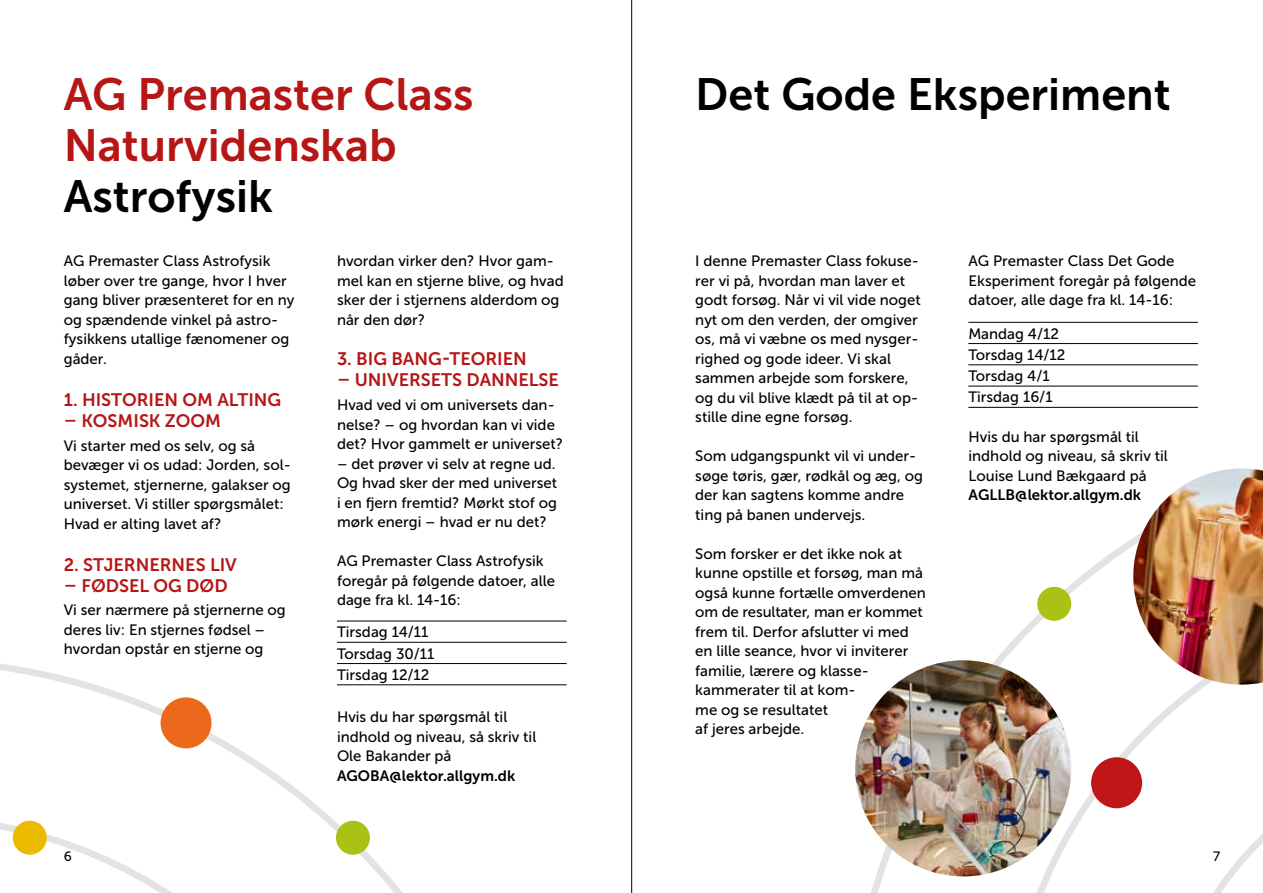
<style>
.page{position:relative;width:1263px;height:893px;background:#fff}
.page>*{position:absolute;margin:0;border:0;box-sizing:border-box;transform-origin:0 0}
.t1{font:45px/51px "Museo Sans 700";color:#b61615}
.t2{font:45px "Museo Sans 700";color:#000}
.t3{font:18px "Museo Sans 700";color:#b61615}
.t4{font:15px/19.5px "Museo Sans 500";color:#000}
.t5{font:15px "Museo Sans 700";color:#000}
.t6{font:13.5px "Museo Sans 500";color:#000}
</style>
<div class="page">
<svg style="left:855px;top:538px;width:278px;height:355px"></svg>
<svg style="left:1003px;top:589px;width:203px;height:304px"></svg>
<svg style="left:1161px;top:747px;width:102px;height:146px"></svg>
<img style="left:855px;top:660px;width:216px;height:216px;border-radius:108px">
<img style="left:1133px;top:468px;width:130px;height:217px">
<svg style="left:0;top:663px;width:543px;height:230px"></svg>
<svg style="left:0;top:814px;width:389px;height:79px"></svg>
<div style="left:161px;top:697px;width:51px;height:51px;background:#ec691c;border-radius:50%"></div>
<div style="left:336px;top:821px;width:34px;height:34px;background:#aac115;border-radius:50%"></div>
<div style="left:13px;top:821px;width:34px;height:34px;background:#ecbb00;border-radius:50%"></div>
<div style="left:1091px;top:757px;width:51px;height:51px;background:#bf1717;border-radius:50%"></div>
<div style="left:1037px;top:587px;width:34px;height:34px;background:#aac115;border-radius:50%"></div>
<hr style="left:337px;top:621px;width:230px;height:1px;background:#000">
<hr style="left:337px;top:642px;width:230px;height:1px;background:#000">
<hr style="left:337px;top:663px;width:230px;height:1px;background:#000">
<hr style="left:337px;top:685px;width:230px;height:1px;background:#000">
<hr style="left:968px;top:322px;width:230px;height:1px;background:#000">
<hr style="left:968px;top:343px;width:230px;height:1px;background:#000">
<hr style="left:968px;top:365px;width:230px;height:1px;background:#000">
<hr style="left:968px;top:386px;width:230px;height:1px;background:#000">
<hr style="left:968px;top:407px;width:230px;height:1px;background:#000">
<hr style="left:631px;top:0;width:1px;height:893px;background:#000">
<h1 class="t1" style="left:64px;top:69px;width:411px">AG Premaster Class<br>Naturvidenskab</h1>
<h1 class="t2" style="left:64px;top:172px;width:211px">Astrofysik</h1>
<p class="t4" style="left:64px;top:252px;width:232px">AG Premaster Class Astrofysik løber over tre gange, hvor I hver gang bliver præsenteret for en ny og spændende vinkel på astro&shy;fysikkens utallige fænomener og gåder.</p>
<p class="t3" style="left:64px;top:390px;width:219px">1. HISTORIEN OM ALTING</p>
<p class="t3" style="left:64px;top:411px;width:159px">– KOSMISK ZOOM</p>
<p class="t4" style="left:64px;top:436px;width:229px">Vi starter med os selv, og så bevæger vi os udad: Jorden, sol&shy;systemet, stjernerne, galakser og universet. Vi stiller spørgsmålet:<br>Hvad er alting lavet af?</p>
<p class="t3" style="left:64px;top:554px;width:175px">2. STJERNERNES LIV</p>
<p class="t3" style="left:64px;top:575px;width:165px">– FØDSEL OG DØD</p>
<p class="t4" style="left:64px;top:601px;width:224px">Vi ser nærmere på stjernerne og deres liv: En stjernes fødsel – hvordan opstår en stjerne og</p>
<p class="t4" style="left:337px;top:252px;width:228px">hvordan virker den? Hvor gam&shy;mel kan en stjerne blive, og hvad sker der i stjernens alderdom og når den dør?</p>
<p class="t3" style="left:337px;top:349px;width:191px">3. BIG BANG-TEORIEN</p>
<p class="t3" style="left:337px;top:370px;width:223px">– UNIVERSETS DANNELSE</p>
<p class="t4" style="left:337px;top:395px;width:228px">Hvad ved vi om universets dan&shy;nelse? – og hvordan kan vi vide det? Hvor gammelt er universet?</p>
<p class="t4" style="left:337px;top:454px;width:222px;text-align:justify">– det prøver vi selv at regne ud.<br>Og hvad sker der med universet i en fjern fremtid? Mørkt stof og mørk energi – hvad er nu det?</p>
<p class="t4" style="left:337px;top:551px;width:220px">AG Premaster Class Astrofysik foregår på følgende datoer, alle dage fra kl. 14-16:</p>
<p class="t4" style="left:337px;top:621px;width:99px;line-height:21.3px">Tirsdag 14/11<br>Torsdag 30/11<br>Tirsdag 12/12</p>
<p class="t4" style="left:337px;top:707px;width:201px">Hvis du har spørgsmål til indhold og niveau, så skriv til<br>Ole Bakander på</p>
<p class="t5" style="left:337px;top:767px;width:180px">AGOBA@lektor.allgym.dk</p>
<h1 class="t2" style="left:695px;top:70px;width:477px">Det Gode Eksperiment</h1>
<p class="t4" style="left:695px;top:252px;width:227px">I denne Premaster Class fokuse&shy;rer vi på, hvordan man laver et godt forsøg. Når vi vil vide noget nyt om den verden, der omgiver os, må vi væbne os med nysger&shy;righed og gode ideer. Vi skal sammen arbejde som forskere, og du vil blive klædt på til at op&shy;stille dine egne forsøg.</p>
<p class="t4" style="left:695px;top:447px;width:229px">Som udgangspunkt vil vi under&shy;søge tøris, gær, rødkål og æg, og der kan sagtens komme andre ting på banen undervejs.</p>
<p class="t4" style="left:695px;top:544px;width:232px">Som forsker er det ikke nok at kunne opstille et forsøg, man må også kunne fortælle omverdenen om de resultater, man er kommet frem til. Derfor afslutter vi med en lille seance, hvor vi inviterer familie, lærere og klasse&shy;kammerater til at kom-<br>me og se resultatet<br>af jeres arbejde.</p>
<p class="t4" style="left:968px;top:252px;width:229px">AG Premaster Class Det Gode<br>Eksperiment foregår på følgende datoer, alle dage fra kl. 14-16:</p>
<p class="t4" style="left:968px;top:323px;width:99px;line-height:21.3px">Mandag 4/12<br>Torsdag 14/12<br>Torsdag 4/1<br>Tirsdag 16/1</p>
<p class="t4" style="left:968px;top:427px;width:201px">Hvis du har spørgsmål til indhold og niveau, så skriv til<br>Louise Lund Bækgaard på</p>
<p class="t5" style="left:968px;top:487px;width:174px">AGLLB@lektor.allgym.dk</p>
<p class="t6" style="left:64px;top:848px;width:10px">6</p>
<p class="t6" style="left:1213px;top:848px;width:9px">7</p>
</div>
